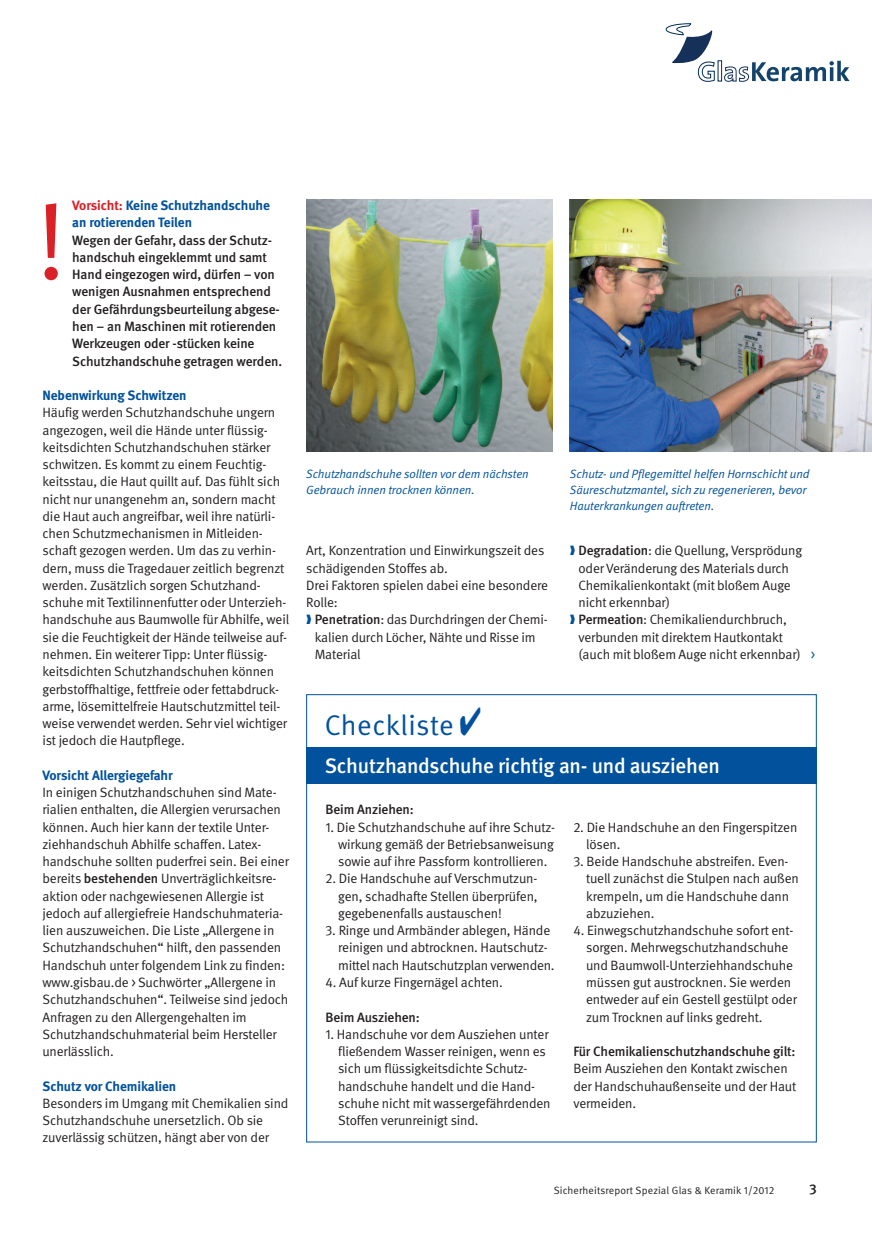
<style>
.page{position:relative;width:872px;height:1234px;background:#fff}
.page>*{position:absolute;margin:0;border:0;box-sizing:border-box;transform-origin:0 0}
.t1{font:108.9px "DGUV Meta";color:#db2128}
.t2{font:28.5px "DGUV Meta";letter-spacing:.015em;color:#01519c}
.t3{font:500 21px "DGUV Meta";letter-spacing:-.01em;color:#fff}
.t4{font:500 14.25px "DGUV Meta";color:#231f20}
.t5{font:13.5px/17.2px "DGUV Meta";letter-spacing:-.01em;color:#231f20}
.t6{font:500 13.5px/17.2px "DGUV Meta";letter-spacing:-.01em;color:#231f20}
.t7{font:700 13.5px/17.2px "DGUV Meta";letter-spacing:-.005em;color:#01519c}
.t8{font:italic 12px/15.8px "DGUV Meta";letter-spacing:-.005em;color:#01519c}
.t9{font:10.5px "DGUV Meta";letter-spacing:.015em;color:#231f20}
.s1{color:#db2128}
.s2{font-weight:500}
.s3{color:#01519c}
</style>
<div class="page">
<div style="left:306px;top:747px;width:510px;height:37px;background:#01519c"></div>
<svg style="left:665px;top:23px;width:50px;height:59px"></svg>
<div style="left:717px;top:60px;width:5px;height:21px;border:1px solid #002d56"></div>
<svg style="left:724px;top:61px;width:125px;height:21px"></svg>
<img style="left:570px;top:200px;width:302px;height:252px">
<img style="left:306px;top:200px;width:247px;height:252px">
<p class="t7" style="left:72px;top:198px;width:199px"><span class="s1">Vorsicht:</span> Keine Schutzhandschuhe an rotierenden Teilen</p>
<p class="t6" style="left:72px;top:232px;width:211px">Wegen der Gefahr, dass der Schutz&shy;handschuh eingeklemmt und samt Hand eingezogen wird, dürfen – von wenigen Ausnahmen entsprechend der Gefährdungsbeurteilung abgese&shy;hen – an Maschinen mit rotierenden Werkzeugen oder -stücken keine Schutzhandschuhe getragen werden.</p>
<p class="t7" style="left:43px;top:388px;width:146px">Nebenwirkung Schwitzen</p>
<p class="t5" style="left:43px;top:405px;width:248px">Häufig werden Schutzhandschuhe ungern angezogen, weil die Hände unter flüssig&shy;keitsdichten Schutzhandschuhen stärker schwitzen. Es kommt zu einem Feuchtig&shy;keitsstau, die Haut quillt auf. Das fühlt sich nicht nur unangenehm an, sondern macht die Haut auch angreifbar, weil ihre natürli&shy;chen Schutzmechanismen in Mitleiden&shy;schaft gezogen werden. Um das zu verhin&shy;dern, muss die Tragedauer zeitlich begrenzt werden. Zusätzlich sorgen Schutzhand&shy;schuhe mit Textilinnenfutter oder Unterzieh&shy;handschuhe aus Baumwolle für Abhilfe, weil sie die Feuchtigkeit der Hände teilweise auf&shy;nehmen. Ein weiterer Tipp: Unter flüssig&shy;keitsdichten Schutzhandschuhen können gerbstoffhaltige, fettfreie oder fettabdruck&shy;arme, lösemittelfreie Hautschutzmittel teil&shy;weise verwendet werden. Sehr viel wichtiger ist jedoch die Hautpflege.</p>
<p class="t7" style="left:43px;top:767px;width:132px">Vorsicht Allergiegefahr</p>
<p class="t5" style="left:43px;top:784px;width:248px">In einigen Schutzhandschuhen sind Mate&shy;rialien enthalten, die Allergien verursachen können. Auch hier kann der textile Unter&shy;ziehhandschuh Abhilfe schaffen. Latex&shy;handschuhe sollten puderfrei sein. Bei einer bereits <span class="s2">bestehenden</span> Unverträglichkeitsre&shy;aktion oder nachgewiesenen Allergie ist jedoch auf allergiefreie Handschuhmateria&shy;lien auszuweichen. Die Liste „Allergene in Schutzhandschuhen“ hilft, den passenden Handschuh unter folgendem Link zu finden: www.gisbau.de &gt; Suchwörter „Allergene in Schutzhandschuhen“. Teilweise sind jedoch Anfragen zu den Allergengehalten im Schutzhandschuhmaterial beim Hersteller unerlässlich.</p>
<p class="t7" style="left:43px;top:1078px;width:135px">Schutz vor Chemikalien</p>
<p class="t5" style="left:43px;top:1095px;width:247px">Besonders im Umgang mit Chemikalien sind<br>Schutzhandschuhe unersetzlich. Ob sie zuverlässig schützen, hängt aber von der</p>
<h1 class="t1" style="left:36px;top:200px;width:32px">!</h1>
<p class="t8" style="left:306px;top:467px;width:224px">Schutzhandschuhe sollten vor dem nächsten<br>Gebrauch innen trocknen können.</p>
<p class="t5" style="left:306px;top:543px;width:240px">Art, Konzentration und Einwirkungszeit des</p>
<p class="t5" style="left:306px;top:560px;width:143px">schädigenden Stoffes ab.</p>
<p class="t5" style="left:306px;top:577px;width:243px">Drei Faktoren spielen dabei eine besondere</p>
<p class="t5" style="left:306px;top:594px;width:33px">Rolle:</p>
<p class="t5" style="left:306px;top:612px;width:243px"><span class="s3">❱</span> <span class="s2">Penetration</span>: das Durchdringen der Chemi-</p>
<p class="t5" style="left:315px;top:629px;width:222px">kalien durch Löcher, Nähte und Risse im</p>
<p class="t5" style="left:315px;top:646px;width:47px">Material</p>
<p class="t8" style="left:570px;top:467px;width:241px">Schutz- und Pflegemittel helfen Hornschicht und<br>Säureschutzmantel, sich zu regenerieren, bevor<br>Hauterkrankungen auftreten.</p>
<p class="t5" style="left:570px;top:543px;width:234px"><span class="s3">❱</span> <span class="s2">Degradation</span>: die Quellung, Versprödung</p>
<p class="t5" style="left:578px;top:560px;width:212px">oder Veränderung des Materials durch</p>
<p class="t5" style="left:578px;top:577px;width:214px">Chemikalienkontakt (mit bloßem Auge</p>
<p class="t5" style="left:578px;top:594px;width:93px">nicht erkennbar)</p>
<p class="t5" style="left:570px;top:612px;width:218px"><span class="s3">❱</span> <span class="s2">Permeation</span>: Chemikaliendurchbruch,</p>
<p class="t5" style="left:578px;top:629px;width:206px">verbunden mit direktem Hautkontakt</p>
<p class="t5" style="left:578px;top:646px;width:238px">(auch mit bloßem Auge nicht erkennbar) <span class="s3">&gt;</span></p>
<h2 class="t2" style="left:325px;top:714px;width:158px">Checkliste ✔</h2>
<h3 class="t3" style="left:325px;top:757px;width:396px">Schutzhandschuhe richtig an- und ausziehen</h3>
<p class="t6" style="left:325px;top:802px;width:90px">Beim Anziehen:</p>
<p class="t5" style="left:338px;top:819px;width:218px;text-align:justify;text-indent:-13px">1. Die Schutzhandschuhe auf ihre Schutz&shy;wirkung gemäß der Betriebsanweisung sowie auf ihre Passform kontrollieren.</p>
<p class="t5" style="left:338px;top:870px;width:201px;text-align:justify;text-indent:-13px">2. Die Handschuhe auf Verschmutzun&shy;gen, schadhafte Stellen überprüfen, gegebenenfalls austauschen!</p>
<p class="t5" style="left:338px;top:922px;width:218px;text-indent:-13px">3. Ringe und Armbänder ablegen, Hände reinigen und abtrocknen. Hautschutz&shy;mittel nach Hautschutzplan verwenden.</p>
<p class="t5" style="left:325px;top:974px;width:179px">4. Auf kurze Fingernägel achten.</p>
<p class="t6" style="left:325px;top:1009px;width:96px">Beim Ausziehen:</p>
<p class="t5" style="left:338px;top:1026px;width:214px;text-indent:-13px">1. Handschuhe vor dem Ausziehen unter fließendem Wasser reinigen, wenn es sich um flüssigkeitsdichte Schutz&shy;handschuhe handelt und die Hand&shy;schuhe nicht mit wassergefährdenden Stoffen verunreinigt sind.</p>
<p class="t5" style="left:586px;top:819px;width:213px;text-indent:-13px">2. Die Handschuhe an den Fingerspitzen lösen.</p>
<p class="t5" style="left:586px;top:853px;width:214px;text-indent:-13px">3. Beide Handschuhe abstreifen. Even&shy;tuell zunächst die Stulpen nach außen krempeln, um die Handschuhe dann abzuziehen.</p>
<p class="t5" style="left:586px;top:922px;width:212px;text-indent:-13px">4. Einwegschutzhandschuhe sofort ent&shy;sorgen. Mehrwegschutzhandschuhe und Baumwoll-Unterziehhandschuhe müssen gut austrocknen. Sie werden entweder auf ein Gestell gestülpt oder zum Trocknen auf links gedreht.</p>
<p class="t6" style="left:573px;top:1043px;width:224px">Für Chemikalienschutzhandschuhe gilt:</p>
<p class="t5" style="left:573px;top:1060px;width:224px">Beim Ausziehen den Kontakt zwischen der Handschuhaußenseite und der Haut vermeiden.</p>
<p class="t9" style="left:553px;top:1186px;width:222px">Sicherheitsreport Spezial Glas &amp; Keramik 1/2012</p>
<p class="t4" style="left:809px;top:1183px;width:9px">3</p>
</div>
